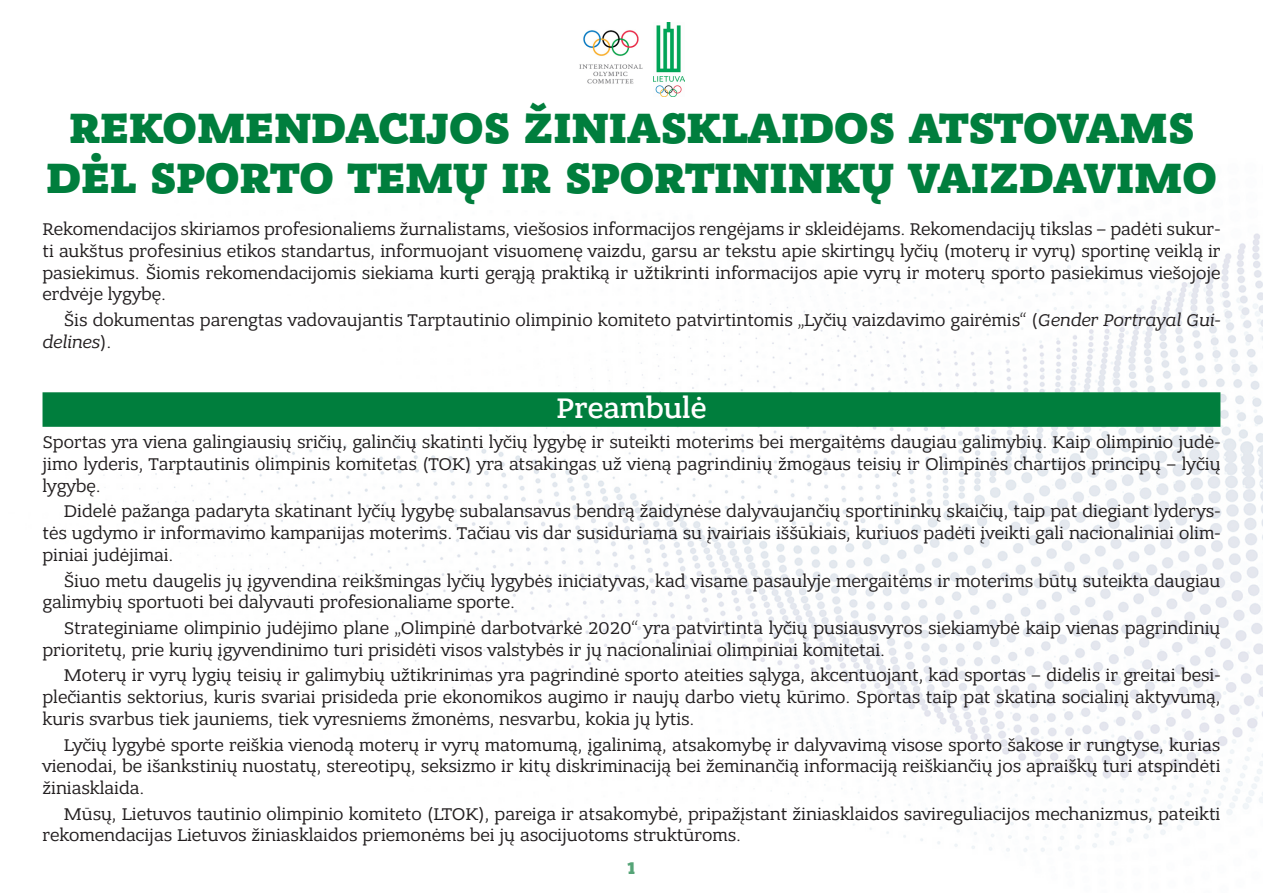
<style>
.page{position:relative;width:1263px;height:893px;background:#fff}
.page>*{position:absolute;margin:0;border:0;box-sizing:border-box;transform-origin:0 0}
.antraštė{font:800 45px/49.5px "Bandera Pro";color:#007e3d;text-align:center}
.skyrelis{font:500 30px "Bandera Pro";color:#fff}
.tekstas{font:18px/21.6px "Bandera Pro";color:#231f20}
.pirma_pstr{font:18px/21.6px "Bandera Pro";color:#231f20;text-align:justify}
.t1{font:800 18px "Bandera Pro";color:#55a477}
.s1{font-style:italic}
</style>
<div class="page">
<img style="left:42px;top:233px;width:1221px;height:619px">
<div style="left:43px;top:392px;width:1177px;height:35px;background:#007e3d"></div>
<img style="left:654px;top:23px;width:30px;height:73px">
<img style="left:579px;top:30px;width:64px;height:54px">
<p class="antraštė" style="left:46px;top:105px;width:1172px">REKOMENDACIJOS ŽINIASKLAIDOS ATSTOVAMS<br>DĖL SPORTO TEMŲ IR SPORTININKŲ VAIZDAVIMO</p>
<p class="pirma_pstr" style="left:43px;top:219px;width:1179px">Rekomendacijos skiriamos profesionaliems žurnalistams, viešosios informacijos rengėjams ir skleidėjams. Rekomendacijų tikslas – padėti sukur&shy;ti aukštus profesinius etikos standartus, informuojant visuomenę vaizdu, garsu ar tekstu apie skirtingų lyčių (moterų ir vyrų) sportinę veiklą ir pasiekimus. Šiomis rekomendacijomis siekiama kurti gerąją praktiką ir užtikrinti informacijos apie vyrų ir moterų sporto pasiekimus viešojoje erdvėje lygybę.</p>
<p class="tekstas" style="left:43px;top:309px;width:1179px;text-indent:21px">Šis dokumentas parengtas vadovaujantis Tarptautinio olimpinio komiteto patvirtintomis „Lyčių vaizdavimo gairėmis“ (<span class="s1">Gender Portrayal Gui&shy;delines</span>).</p>
<p class="skyrelis" style="left:556px;top:390px;width:151px">Preambulė</p>
<p class="pirma_pstr" style="left:43px;top:432px;width:1179px">Sportas yra viena galingiausių sričių, galinčių skatinti lyčių lygybę ir suteikti moterims bei mergaitėms daugiau galimybių. Kaip olimpinio judė&shy;jimo lyderis, Tarptautinis olimpinis komitetas (TOK) yra atsakingas už vieną pagrindinių žmogaus teisių ir Olimpinės chartijos principų – lyčių lygybę.</p>
<p class="tekstas" style="left:43px;top:501px;width:1179px;text-align:justify;text-indent:21px">Didelė pažanga padaryta skatinant lyčių lygybę subalansavus bendrą žaidynėse dalyvaujančių sportininkų skaičių, taip pat diegiant lyderys&shy;tės ugdymo ir informavimo kampanijas moterims. Tačiau vis dar susiduriama su įvairiais iššūkiais, kuriuos padėti įveikti gali nacionaliniai olim&shy;piniai judėjimai.</p>
<p class="tekstas" style="left:43px;top:570px;width:1179px;text-indent:21px">Šiuo metu daugelis jų įgyvendina reikšmingas lyčių lygybės iniciatyvas, kad visame pasaulyje mergaitėms ir moterims būtų suteikta daugiau galimybių sportuoti bei dalyvauti profesionaliame sporte.</p>
<p class="tekstas" style="left:43px;top:617px;width:1179px;text-indent:21px">Strateginiame olimpinio judėjimo plane „Olimpinė darbotvarkė 2020“ yra patvirtinta lyčių pusiausvyros siekiamybė kaip vienas pagrindinių prioritetų, prie kurių įgyvendinimo turi prisidėti visos valstybės ir jų nacionaliniai olimpiniai komitetai.</p>
<p class="tekstas" style="left:43px;top:665px;width:1179px;text-align:justify;text-indent:21px">Moterų ir vyrų lygių teisių ir galimybių užtikrinimas yra pagrindinė sporto ateities sąlyga, akcentuojant, kad sportas – didelis ir greitai besi&shy;plečiantis sektorius, kuris svariai prisideda prie ekonomikos augimo ir naujų darbo vietų kūrimo. Sportas taip pat skatina socialinį aktyvumą, kuris svarbus tiek jauniems, tiek vyresniems žmonėms, nesvarbu, kokia jų lytis.</p>
<p class="tekstas" style="left:43px;top:734px;width:1179px;text-align:justify;text-indent:21px">Lyčių lygybė sporte reiškia vienodą moterų ir vyrų matomumą, įgalinimą, atsakomybę ir dalyvavimą visose sporto šakose ir rungtyse, kurias vienodai, be išankstinių nuostatų, stereotipų, seksizmo ir kitų diskriminaciją bei žeminančią informaciją reiškiančių jos apraiškų turi atspindėti žiniasklaida.</p>
<p class="tekstas" style="left:43px;top:803px;width:1179px;text-indent:21px">Mūsų, Lietuvos tautinio olimpinio komiteto (LTOK), pareiga ir atsakomybė, pripažįstant žiniasklaidos savireguliacijos mechanizmus, pateikti rekomendacijas Lietuvos žiniasklaidos priemonėms bei jų asocijuotoms struktūroms.</p>
<p class="t1" style="left:627px;top:857px;width:10px">1</p>
</div>
